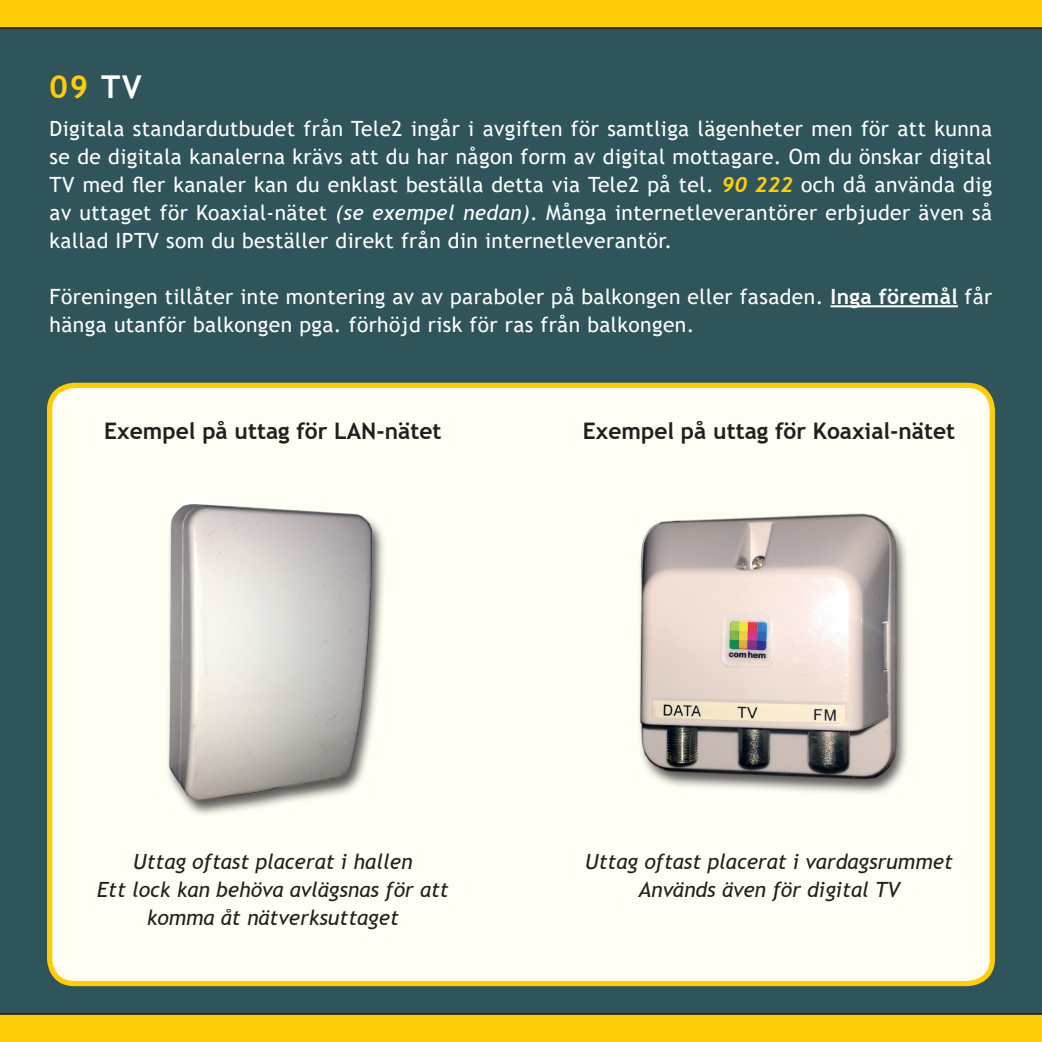
<style>
.page{position:relative;width:1042px;height:1042px;background:#fff}
.page>*{position:absolute;margin:0;border:0;box-sizing:border-box;transform-origin:0 0}
.Rubrik{font:700 31.5px "Trebuchet MS";color:#fecd08}
.t1{font:700 22.75px "Trebuchet MS";color:#231f20}
.Brödtext{font:21px/28px "Trebuchet MS";letter-spacing:.02em;color:#fff;text-align:justify}
.t2{font:italic 21px/28px "Trebuchet MS";color:#231f20;text-align:center}
.s1{color:#fff}
.s2{font-family:"Trebuchet";font-weight:700;font-style:italic;color:#fecd08}
.s3{font-style:italic}
.s4{font-weight:700}
</style>
<div class="page">
<div style="left:0;top:29px;width:1042px;height:984px;background:#2f555a"></div>
<div style="left:0;top:1013px;width:1042px;height:29px;background:#fecd08"></div>
<div style="left:0;top:0;width:1042px;height:29px;background:#fecd08"></div>
<div style="left:50px;top:385px;width:942px;height:598px;background:#fffef4;border-radius:25px"></div>
<div style="left:47px;top:383px;width:948px;height:603px;border:5px solid #fecd08;border-radius:25px"></div>
<img style="left:639px;top:513px;width:268px;height:280px">
<img style="left:168px;top:504px;width:216px;height:311px">
<hr style="left:830px;top:305px;width:128px;height:2px;background:#fff">
<p class="Rubrik" style="left:50px;top:67px;width:94px">09 <span class="s1">TV</span></p>
<p class="Brödtext" style="left:50px;top:114px;width:944px">Digitala standardutbudet från Tele2 ingår i avgiften för samtliga lägenheter men för att kunna se de digitala kanalerna krävs att du har någon form av digital mottagare. Om du önskar digital TV med fler kanaler kan du enklast beställa detta via Tele2 på tel. <span class="s2">90 222</span> och då använda dig av uttaget för Koaxial-nätet <span class="s3">(se exempel nedan)</span>. Många internetleverantörer erbjuder även så kallad IPTV som du beställer direkt från din internetleverantör.</p>
<p class="Brödtext" style="left:50px;top:282px;width:944px">Föreningen tillåter inte montering av av paraboler på balkongen eller fasaden. <span class="s4">Inga föremål</span> får hänga utanför balkongen pga. förhöjd risk för ras från balkongen.</p>
<p class="t1" style="left:104px;top:417px;width:339px">Exempel på uttag för LAN-nätet</p>
<p class="t1" style="left:583px;top:417px;width:374px">Exempel på uttag för Koaxial-nätet</p>
<p class="t2" style="left:97px;top:848px;width:353px">Uttag oftast placerat i hallen<br>Ett lock kan behöva avlägsnas för att komma åt nätverksuttaget</p>
<p class="t2" style="left:585px;top:848px;width:369px">Uttag oftast placerat i vardagsrummet</p>
<p class="t2" style="left:638px;top:876px;width:263px">Används även för digital TV</p>
</div>
